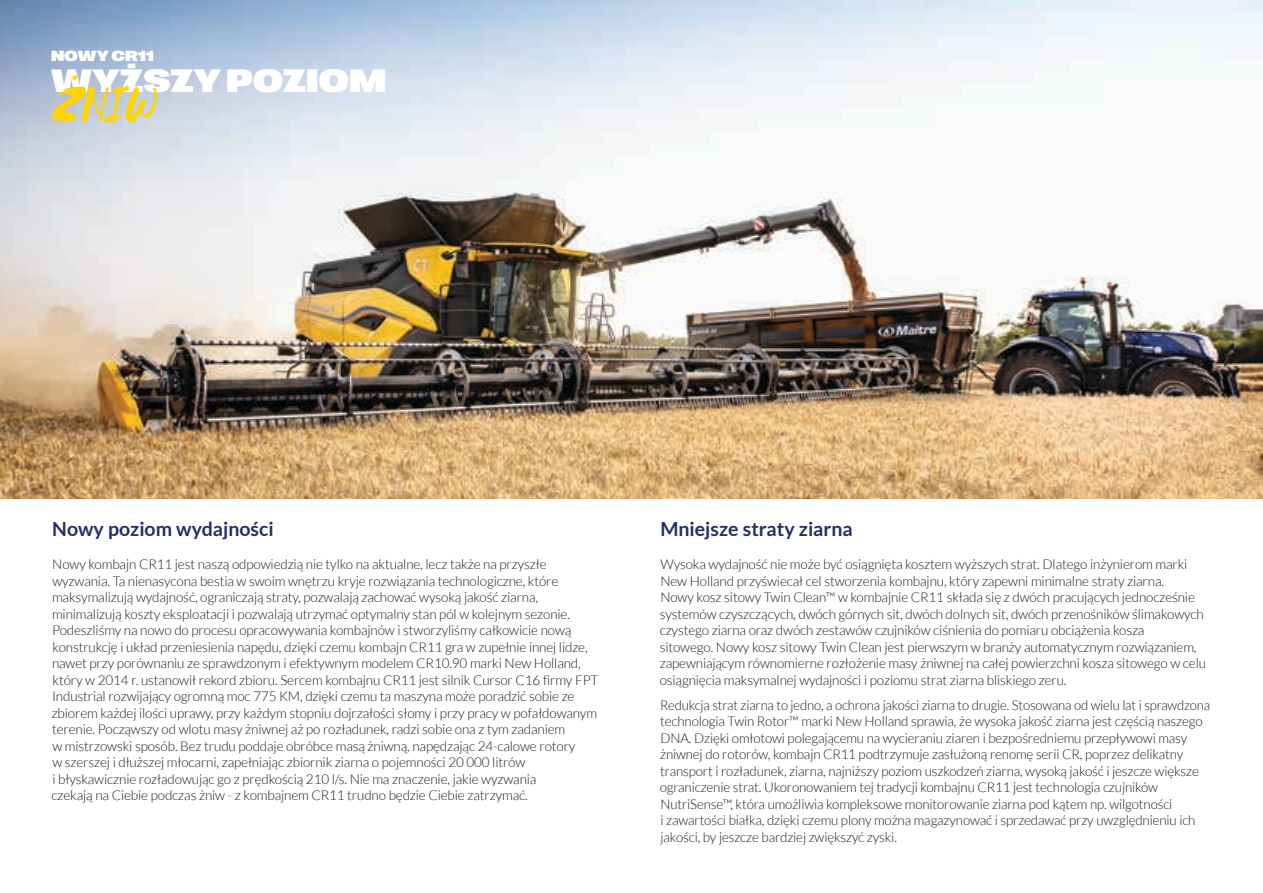
<style>
.page{position:relative;width:1263px;height:893px;background:#fff}
.page>*{position:absolute;margin:0;border:0;box-sizing:border-box;transform-origin:0 0}
.t1{font:italic 52.5px "brushield";color:#ffd400}
.t2{font:900 33px "Right Grotesk Spatial";color:#fff}
.t3{font:700 19.5px "Lato";color:#252e66}
.t4{font:900 15px "Right Grotesk Spatial";color:#fff}
.t5{font:300 13.5px/16.5px "Lato";letter-spacing:-.01em;color:#1c1c1b}
</style>
<div class="page">
<hr style="left:1262px;top:553px;width:1px;height:340px;background:#1c1c1b">
<img style="left:0;top:0;width:1263px;height:499px">
<p class="t4" style="left:51px;top:48px;width:104px">NOWY CR11</p>
<h1 class="t1" style="left:71px;top:36px;width:11px">.</h1>
<h2 class="t2" style="left:51px;top:63px;width:337px">WYŻSZY POZIOM</h2>
<h1 class="t1" style="left:52px;top:77px;width:105px">ZNIW</h1>
<h3 class="t3" style="left:52px;top:518px;width:223px">Nowy poziom wydajności</h3>
<p class="t5" style="left:52px;top:556px;width:548px">Nowy kombajn CR11 jest naszą odpowiedzią nie tylko na aktualne, lecz także na przyszłe wyzwania. Ta nienasycona bestia w swoim wnętrzu kryje rozwiązania technologiczne, które maksymalizują wydajność, ograniczają straty, pozwalają zachować wysoką jakość ziarna, minimalizują koszty eksploatacji i pozwalają utrzymać optymalny stan pól w kolejnym sezonie.<br>Podeszliśmy na nowo do procesu opracowywania kombajnów i stworzyliśmy całkowicie nową konstrukcję i układ przeniesienia napędu, dzięki czemu kombajn CR11 gra w zupełnie innej lidze, nawet przy porównaniu ze sprawdzonym i efektywnym modelem CR10.90 marki New Holland, który w 2014 r. ustanowił rekord zbioru. Sercem kombajnu CR11 jest silnik Cursor C16 firmy FPT Industrial rozwijający ogromną moc 775 KM, dzięki czemu ta maszyna może poradzić sobie ze zbiorem każdej ilości uprawy, przy każdym stopniu dojrzałości słomy i przy pracy w pofałdowanym terenie. Począwszy od wlotu masy żniwnej aż po rozładunek, radzi sobie ona z tym zadaniem<br>w mistrzowski sposób. Bez trudu poddaje obróbce masą żniwną, napędzając 24-calowe rotory<br>w szerszej i dłuższej młocarni, zapełniając zbiornik ziarna o pojemności 20 000 litrów<br>i błyskawicznie rozładowując go z prędkością 210 l/s. Nie ma znaczenie, jakie wyzwania<br>czekają na Ciebie podczas żniw - z kombajnem CR11 trudno będzie Ciebie zatrzymać.</p>
<h3 class="t3" style="left:660px;top:518px;width:194px">Mniejsze straty ziarna</h3>
<p class="t5" style="left:660px;top:556px;width:548px">Wysoka wydajność nie może być osiągnięta kosztem wyższych strat. Dlatego inżynierom marki New Holland przyświecał cel stworzenia kombajnu, który zapewni minimalne straty ziarna.<br>Nowy kosz sitowy Twin Clean™ w kombajnie CR11 składa się z dwóch pracujących jednocześnie systemów czyszczących, dwóch górnych sit, dwóch dolnych sit, dwóch przenośników ślimakowych czystego ziarna oraz dwóch zestawów czujników ciśnienia do pomiaru obciążenia kosza<br>sitowego. Nowy kosz sitowy Twin Clean jest pierwszym w branży automatycznym rozwiązaniem, zapewniającym równomierne rozłożenie masy żniwnej na całej powierzchni kosza sitowego w celu osiągnięcia maksymalnej wydajności i poziomu strat ziarna bliskiego zeru.</p>
<p class="t5" style="left:660px;top:697px;width:552px">Redukcja strat ziarna to jedno, a ochrona jakości ziarna to drugie. Stosowana od wielu lat i sprawdzona technologia Twin Rotor™ marki New Holland sprawia, że wysoka jakość ziarna jest częścią naszego DNA. Dzięki omłotowi polegającemu na wycieraniu ziaren i bezpośredniemu przepływowi masy żniwnej do rotorów, kombajn CR11 podtrzymuje zasłużoną renomę serii CR, poprzez delikatny transport i rozładunek, ziarna, najniższy poziom uszkodzeń ziarna, wysoką jakość i jeszcze większe ograniczenie strat. Ukoronowaniem tej tradycji kombajnu CR11 jest technologia czujników NutriSense™, która umożliwia kompleksowe monitorowanie ziarna pod kątem np. wilgotności<br>i zawartości białka, dzięki czemu plony można magazynować i sprzedawać przy uwzględnieniu ich jakości, by jeszcze bardziej zwiększyć zyski.</p>
</div>
